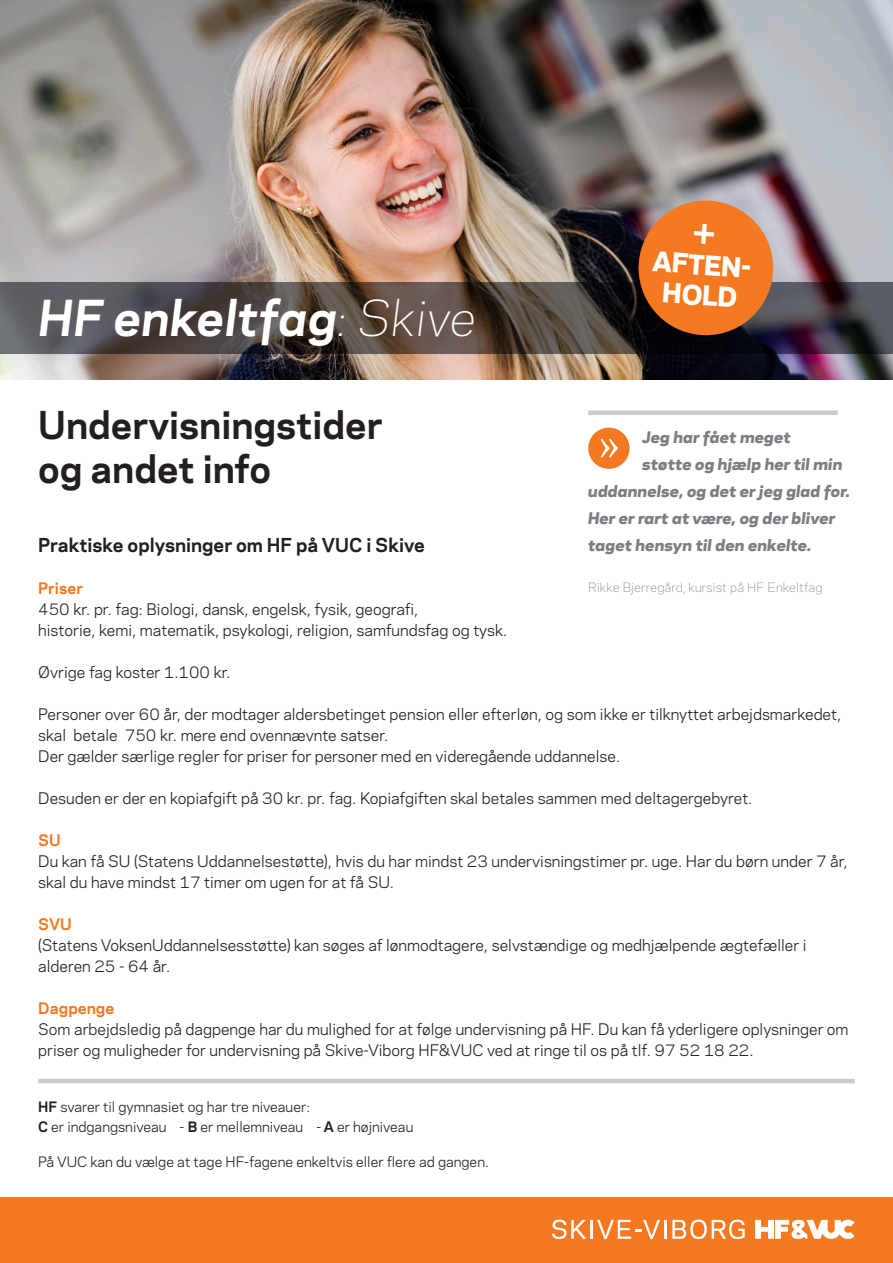
<style>
.page{position:relative;width:893px;height:1263px;background:#fff}
.page>*{position:absolute;margin:0;border:0;box-sizing:border-box;transform-origin:0 0}
.t1{font:italic 700 46.5px "Polaris";color:#fff}
.t2{font:700 36px/43.2px "Polaris";color:#231f20}
.t3{font:800 25.5px/30.6px "Polaris";color:#fff;text-align:center}
.t4{font:700 18px "Polaris";color:#231f20}
.t5{font:15px/21px "Polaris";color:#231f20}
.t6{font:italic 800 15px "Polaris";letter-spacing:.01em;color:#7a7d83}
.t7{font:700 15px "Polaris";color:#f47921}
.t8{font:13.5px "Polaris";color:#231f20}
.t9{font:300 12px "Polaris";letter-spacing:.01em;color:#7a7d83}
.s1{font-weight:300}
.s2{font-weight:700}
</style>
<div class="page">
<img style="left:0;top:0;width:893px;height:379px">
<svg style="left:0;top:282px;width:893px;height:72px;background:#494241"></svg>
<div style="left:0;top:1198px;width:893px;height:65px;background:#f47921"></div>
<svg style="left:755px;top:1220px;width:100px;height:19px"></svg>
<svg style="left:552px;top:1219px;width:34px;height:20px"></svg>
<hr style="left:590px;top:1220px;width:3px;height:19px;background:#fff">
<svg style="left:597px;top:1220px;width:63px;height:19px"></svg>
<hr style="left:664px;top:1220px;width:3px;height:19px;background:#fff">
<svg style="left:672px;top:1219px;width:73px;height:20px"></svg>
<div style="left:588px;top:410px;width:250px;height:5px;background:#c9ccce"></div>
<div style="left:588px;top:428px;width:41px;height:41px;background:#f47921;border-radius:50%"></div>
<svg style="left:601px;top:439px;width:17px;height:19px"></svg>
<hr style="left:38px;top:1079px;width:817px;height:4px;background:#c9ccce">
<div style="left:639px;top:201px;width:134px;height:134px;background:#f47921;border-radius:50%"></div>
<p class="t1" style="left:38px;top:283px;width:440px">HF enkeltfag<span class="s1">: Skive</span></p>
<p class="t3" style="left:656px;top:213px;width:103px;rotate:4deg">+<br>AFTEN-<br>HOLD</p>
<p class="t2" style="left:38px;top:402px;width:346px">Undervisningstider og andet info</p>
<p class="t6" style="left:642px;top:424px;width:150px">Jeg har fået meget</p>
<p class="t6" style="left:642px;top:451px;width:202px">støtte og hjælp her til min</p>
<p class="t6" style="left:588px;top:478px;width:263px">uddannelse, og det er jeg glad for.</p>
<p class="t6" style="left:588px;top:505px;width:249px">Her er rart at være, og der bliver</p>
<p class="t6" style="left:588px;top:532px;width:225px">taget hensyn til den enkelte.</p>
<p class="t9" style="left:588px;top:578px;width:236px">Rikke Bjerregård, kursist på HF Enkeltfag</p>
<p class="t4" style="left:38px;top:531px;width:388px">Praktiske oplysninger om HF på VUC i Skive</p>
<p class="t7" style="left:38px;top:576px;width:46px">Priser</p>
<p class="t5" style="left:38px;top:597px;width:382px">450 kr. pr. fag: Biologi, dansk, engelsk, fysik, geografi,</p>
<p class="t5" style="left:38px;top:618px;width:470px">historie, kemi, matematik, psykologi, religion, samfundsfag og tysk.</p>
<p class="t5" style="left:38px;top:660px;width:194px">Øvrige fag koster 1.100 kr.</p>
<p class="t5" style="left:38px;top:702px;width:804px">Personer over 60 år, der modtager aldersbetinget pension eller efterløn, og som ikke er tilknyttet arbejdsmarkedet, skal betale 750 kr. mere end ovennævnte satser.</p>
<p class="t5" style="left:38px;top:744px;width:583px">Der gælder særlige regler for priser for personer med en videregående uddannelse.</p>
<p class="t5" style="left:38px;top:786px;width:716px">Desuden er der en kopiafgift på 30 kr. pr. fag. Kopiafgiften skal betales sammen med deltagergebyret.</p>
<p class="t7" style="left:38px;top:828px;width:24px">SU</p>
<p class="t5" style="left:38px;top:849px;width:811px">Du kan få SU (Statens Uddannelsestøtte), hvis du har mindst 23 undervisningstimer pr. uge. Har du børn under 7 år, skal du have mindst 17 timer om ugen for at få SU.</p>
<p class="t7" style="left:38px;top:912px;width:35px">SVU</p>
<p class="t5" style="left:38px;top:933px;width:770px">(Statens VoksenUddannelsesstøtte) kan søges af lønmodtagere, selvstændige og medhjælpende ægtefæller i alderen 25 - 64 år.</p>
<p class="t7" style="left:38px;top:996px;width:78px">Dagpenge</p>
<p class="t5" style="left:38px;top:1017px;width:812px">Som arbejdsledig på dagpenge har du mulighed for at følge undervisning på HF. Du kan få yderligere oplysninger om priser og muligheder for undervisning på Skive-Viborg HF&amp;VUC ved at ringe til os på tlf. 97 52 18 22.</p>
<p class="t8" style="left:38px;top:1097px;width:273px"><span class="s2">HF</span> svarer til gymnasiet og har tre niveauer:</p>
<p class="t8" style="left:38px;top:1116px;width:377px"><span class="s2">C</span> er indgangsniveau - <span class="s2">B</span> er mellemniveau - <span class="s2">A</span> er højniveau</p>
<p class="t8" style="left:38px;top:1152px;width:452px">På VUC kan du vælge at tage HF-fagene enkeltvis eller flere ad gangen.</p>
</div>
